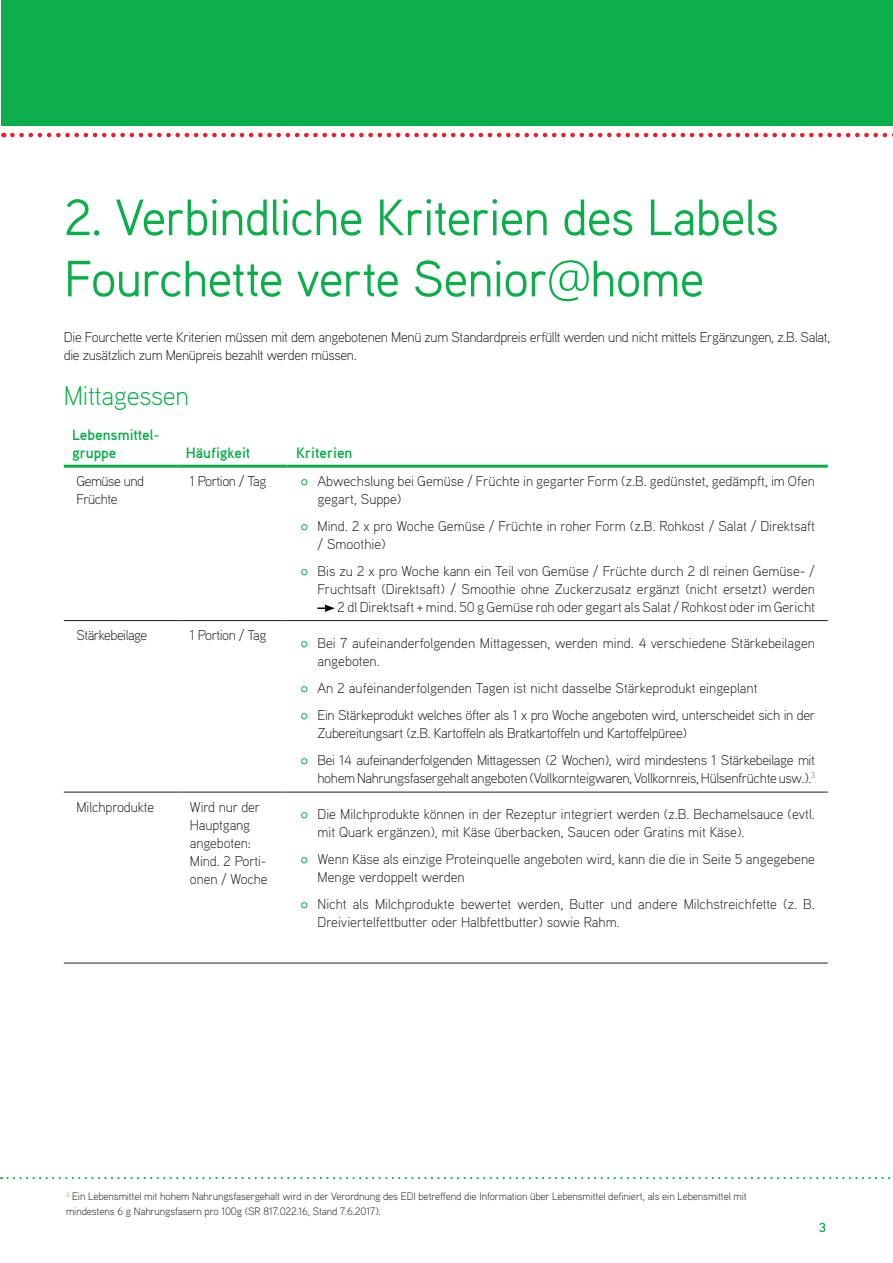
<style>
.page{position:relative;width:893px;height:1263px;background:#fff}
.page>*{position:absolute;margin:0;border:0;box-sizing:border-box;transform-origin:0 0}
.t1{font:51px/61.2px "Aaux Pro OT";letter-spacing:-.035em;color:#0cae4c}
.t2{font:300 27px "Aaux Pro OT";letter-spacing:-.01em;color:#0cae4c}
.t3{font:700 15px/18px "Aaux Pro OT";color:#0cae4c}
.t4{font:300 14.25px/18px "Aaux Pro OT";color:#231f20}
.t5{font:300 14.25px/18px "Aaux Pro OT";letter-spacing:-.025em;color:#231f20}
.t6{font:300 14.25px/18px "Aaux Pro OT";letter-spacing:-.035em;color:#231f20}
.t7{font:13.05px "Aaux Pro OT";color:#0cae4c}
.t8{font:300 10.8px/15px "Aaux Pro OT";letter-spacing:-.01em;color:#231f20}
.s1{font-family:"Open Sans";font-weight:300}
.s2{font-size:18px;color:#0cae4c}
</style>
<div class="page">
<svg style="left:1px;top:1177px;width:890px;height:2px"></svg>
<svg style="left:12px;top:133px;width:881px;height:4px"></svg>
<div style="left:1px;top:0;width:892px;height:126px;background:#0cae4c"></div>
<hr style="left:64px;top:465px;width:113px;height:3px;background:#0cae4c">
<hr style="left:177px;top:465px;width:111px;height:3px;background:#0cae4c">
<hr style="left:288px;top:465px;width:540px;height:3px;background:#0cae4c">
<hr style="left:64px;top:620px;width:113px;height:1px;background:#231f20">
<hr style="left:177px;top:620px;width:111px;height:1px;background:#231f20">
<hr style="left:288px;top:620px;width:540px;height:1px;background:#231f20">
<hr style="left:64px;top:792px;width:113px;height:1px;background:#231f20">
<hr style="left:177px;top:792px;width:111px;height:1px;background:#231f20">
<hr style="left:288px;top:792px;width:540px;height:1px;background:#231f20">
<hr style="left:64px;top:963px;width:113px;height:1px;background:#231f20">
<hr style="left:177px;top:963px;width:111px;height:1px;background:#231f20">
<hr style="left:288px;top:963px;width:540px;height:1px;background:#231f20">
<svg style="left:317px;top:604px;width:18px;height:8px"></svg>
<h1 class="t1" style="left:64px;top:185px;width:717px">2. Verbindliche Kriterien des Labels<br>Fourchette verte Senior<span class="s1">@</span>home</h1>
<p class="t5" style="left:64px;top:328px;width:768px">Die Fourchette verte Kriterien müssen mit dem angebotenen Menü zum Standardpreis erfüllt werden und nicht mittels Ergänzungen, z.B. Salat, die zusätzlich zum Menüpreis bezahlt werden müssen.</p>
<h2 class="t2" style="left:64px;top:379px;width:127px">Mittagessen</h2>
<p class="t3" style="left:72px;top:425px;width:89px">Lebensmittel&shy;gruppe</p>
<p class="t3" style="left:186px;top:443px;width:66px">Häufigkeit</p>
<p class="t3" style="left:296px;top:443px;width:58px">Kriterien</p>
<p class="t6" style="left:77px;top:471px;width:69px">Gemüse und<br>Früchte</p>
<p class="t6" style="left:190px;top:471px;width:78px">1 Portion / Tag</p>
<p class="t4" style="left:317px;top:472px;width:499px;text-indent:-17px"><span class="s2">•</span> Abwechslung bei Gemüse / Früchte in gegarter Form (z.B. gedünstet, gedämpft, im Ofen gegart, Suppe)</p>
<p class="t4" style="left:317px;top:517px;width:499px;text-indent:-17px"><span class="s2">•</span> Mind. 2 x pro Woche Gemüse / Früchte in roher Form (z.B. Rohkost / Salat / Direktsaft / Smoothie)</p>
<p class="t4" style="left:300px;top:562px;width:516px;text-align:right"><span class="s2">•</span> Bis zu 2 x pro Woche kann ein Teil von Gemüse / Früchte durch 2 dl reinen Gemüse- /<br>Fruchtsaft (Direktsaft) / Smoothie ohne Zuckerzusatz ergänzt (nicht ersetzt) werden<br>2 dl Direktsaft + mind. 50 g Gemüse roh oder gegart als Salat / Rohkost oder im Gericht</p>
<p class="t6" style="left:77px;top:626px;width:72px">Stärkebeilage</p>
<p class="t6" style="left:190px;top:626px;width:78px">1 Portion / Tag</p>
<p class="t4" style="left:317px;top:634px;width:499px;text-indent:-17px"><span class="s2">•</span> Bei 7 aufeinanderfolgenden Mittagessen, werden mind. 4 verschiedene Stärkebeilagen angeboten.</p>
<p class="t4" style="left:300px;top:679px;width:459px"><span class="s2">•</span> An 2 aufeinanderfolgenden Tagen ist nicht dasselbe Stärkeprodukt eingeplant</p>
<p class="t5" style="left:317px;top:706px;width:499px;text-indent:-17px"><span class="s2">•</span> Ein Stärkeprodukt welches öfter als 1 x pro Woche angeboten wird, unterscheidet sich in der<br>Zubereitungsart (z.B. Kartoffeln als Bratkartoffeln und Kartoffelpüree)</p>
<p class="t5" style="left:300px;top:751px;width:516px;text-align:right"><span class="s2">•</span> Bei 14 aufeinanderfolgenden Mittagessen (2 Wochen), wird mindestens 1 Stärkebeilage mit hohem Nahrungsfasergehalt angeboten (Vollkornteigwaren, Vollkornreis, Hülsenfrüchte usw.).<sup>3</sup></p>
<p class="t4" style="left:77px;top:797px;width:79px">Milchprodukte</p>
<p class="t4" style="left:190px;top:797px;width:79px">Wird nur der<br>Hauptgang angeboten:<br>Mind. 2 Porti&shy;onen / Woche</p>
<p class="t4" style="left:317px;top:805px;width:499px;text-indent:-17px"><span class="s2">•</span> Die Milchprodukte können in der Rezeptur integriert werden (z.B. Bechamelsauce (evtl. mit Quark ergänzen), mit Käse überbacken, Saucen oder Gratins mit Käse).</p>
<p class="t4" style="left:317px;top:850px;width:499px;text-indent:-17px"><span class="s2">•</span> Wenn Käse als einzige Proteinquelle angeboten wird, kann die die in Seite 5 angegebene<br>Menge verdoppelt werden</p>
<p class="t4" style="left:317px;top:895px;width:499px;text-indent:-17px"><span class="s2">•</span> Nicht als Milchprodukte bewertet werden, Butter und andere Milchstreichfette (z. B.<br>Dreiviertelfettbutter oder Halbfettbutter) sowie Rahm.</p>
<p class="t8" style="left:66px;top:1189px;width:682px"><sup>3</sup> Ein Lebensmittel mit hohem Nahrungsfasergehalt wird in der Verordnung des EDI betreffend die Information über Lebensmittel definiert, als ein Lebensmittel mit mindestens 6 g Nahrungsfasern pro 100g (SR 817.022.16, Stand 7.6.2017).</p>
<p class="t7" style="left:819px;top:1219px;width:8px">3</p>
</div>
